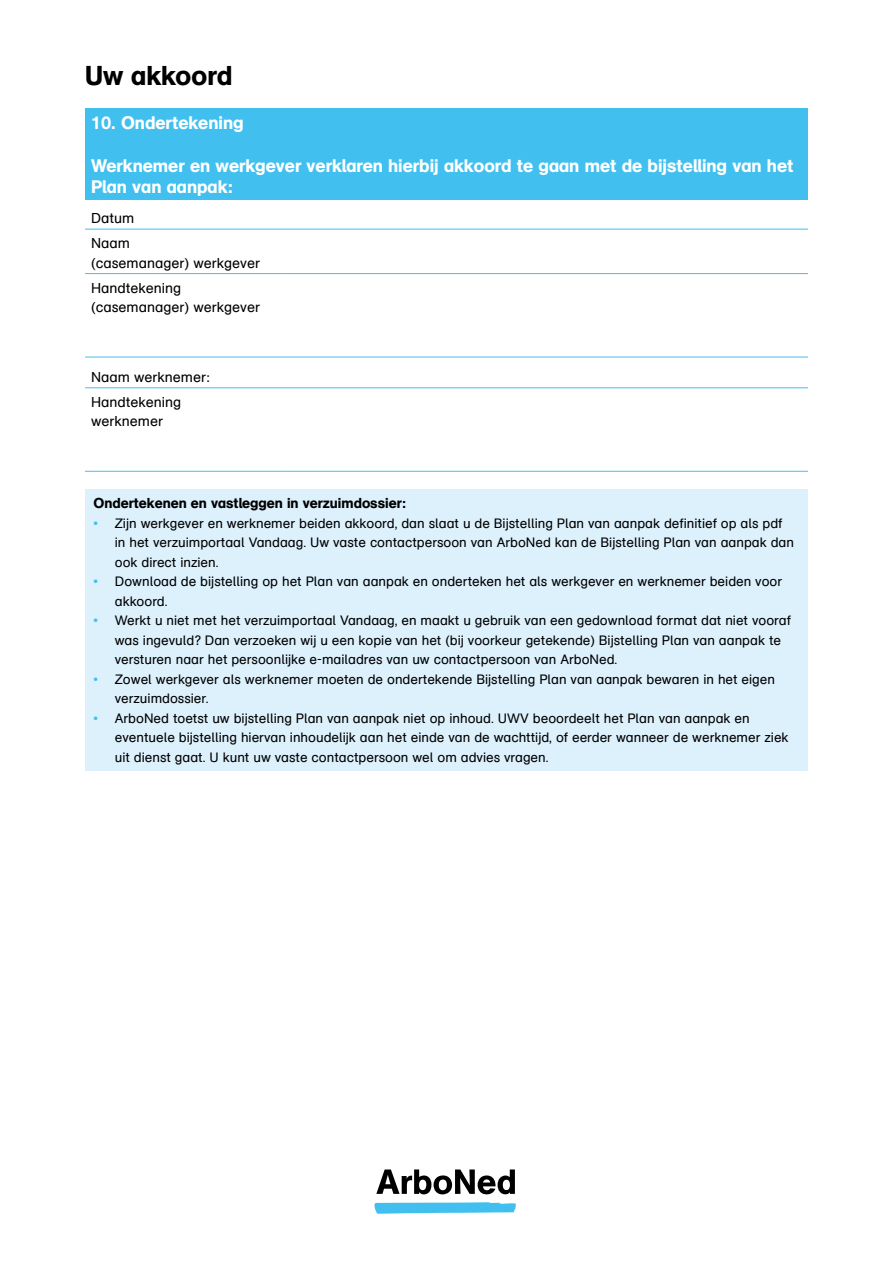
<style>
.page{position:relative;width:893px;height:1263px;background:#fff}
.page>*{position:absolute;margin:0;border:0;box-sizing:border-box;transform-origin:0 0}
.t1{font:27px "AG Schoolbook Medium A";color:#000}
.t2{font:18px/21.6px "AG Schoolbook Medium A";color:#fff}
.t3{font:14.25px/24.9px "AG Schoolbook Regular A";color:#000}
.t4{font:14.25px "AG Schoolbook Medium A";color:#000}
.t5{font:13.5px/19.5px "AG Schoolbook Regular A";color:#000}
.s1{color:#41c0f0}
</style>
<div class="page">
<svg style="left:375px;top:1202px;width:141px;height:12px;background:#5fcaf2"></svg>
<svg style="left:376px;top:1169px;width:139px;height:25px"></svg>
<div style="left:85px;top:108px;width:723px;height:91px;background:#41c0f0"></div>
<hr style="left:85px;top:229px;width:200px;height:1px;background:#41c0f0">
<hr style="left:285px;top:229px;width:523px;height:1px;background:#41c0f0">
<hr style="left:85px;top:273px;width:200px;height:1px;background:#41c0f0">
<hr style="left:285px;top:273px;width:523px;height:1px;background:#41c0f0">
<hr style="left:85px;top:357px;width:200px;height:1px;background:#41c0f0">
<hr style="left:285px;top:357px;width:523px;height:1px;background:#41c0f0">
<hr style="left:85px;top:387px;width:200px;height:1px;background:#41c0f0">
<hr style="left:285px;top:387px;width:523px;height:1px;background:#41c0f0">
<hr style="left:85px;top:471px;width:200px;height:1px;background:#41c0f0">
<hr style="left:285px;top:471px;width:523px;height:1px;background:#41c0f0">
<div style="left:85px;top:489px;width:723px;height:281px;background:#ddf1fd"></div>
<h1 class="t1" style="left:85px;top:59px;width:149px">Uw akkoord</h1>
<h2 class="t2" style="left:91px;top:111px;width:154px">10. Ondertekening</h2>
<h2 class="t2" style="left:91px;top:155px;width:704px">Werknemer en werkgever verklaren hierbij akkoord te gaan met de bijstelling van het<br>Plan van aanpak:</h2>
<p class="t3" style="left:91px;top:206px;width:45px">Datum<br>Naam</p>
<p class="t3" style="left:91px;top:250px;width:171px">(casemanager) werkgever<br>Handtekening</p>
<p class="t3" style="left:91px;top:295px;width:171px">(casemanager) werkgever</p>
<p class="t3" style="left:91px;top:365px;width:120px">Naam werknemer:<br>Handtekening</p>
<p class="t3" style="left:91px;top:409px;width:74px">werknemer</p>
<p class="t4" style="left:94px;top:495px;width:314px">Ondertekenen en vastleggen in verzuimdossier:</p>
<p class="t5" style="left:115px;top:514px;width:681px;text-indent:-21px"><span class="s1">•</span> Zijn werkgever en werknemer beiden akkoord, dan slaat u de Bijstelling Plan van aanpak definitief op als pdf in het verzuimportaal Vandaag. Uw vaste contactpersoon van ArboNed kan de Bijstelling Plan van aanpak dan ook direct inzien.</p>
<p class="t5" style="left:115px;top:572px;width:669px;text-indent:-21px"><span class="s1">•</span> Download de bijstelling op het Plan van aanpak en onderteken het als werkgever en werknemer beiden voor akkoord.</p>
<p class="t5" style="left:115px;top:611px;width:678px;text-indent:-21px"><span class="s1">•</span> Werkt u niet met het verzuimportaal Vandaag, en maakt u gebruik van een gedownload format dat niet vooraf was ingevuld? Dan verzoeken wij u een kopie van het (bij voorkeur getekende) Bijstelling Plan van aanpak te versturen naar het persoonlijke e-mailadres van uw contactpersoon van ArboNed.</p>
<p class="t5" style="left:115px;top:670px;width:662px;text-indent:-21px"><span class="s1">•</span> Zowel werkgever als werknemer moeten de ondertekende Bijstelling Plan van aanpak bewaren in het eigen verzuimdossier.</p>
<p class="t5" style="left:115px;top:709px;width:675px;text-indent:-21px"><span class="s1">•</span> ArboNed toetst uw bijstelling Plan van aanpak niet op inhoud. UWV beoordeelt het Plan van aanpak en eventuele bijstelling hiervan inhoudelijk aan het einde van de wachttijd, of eerder wanneer de werknemer ziek uit dienst gaat. U kunt uw vaste contactpersoon wel om advies vragen.</p>
</div>
